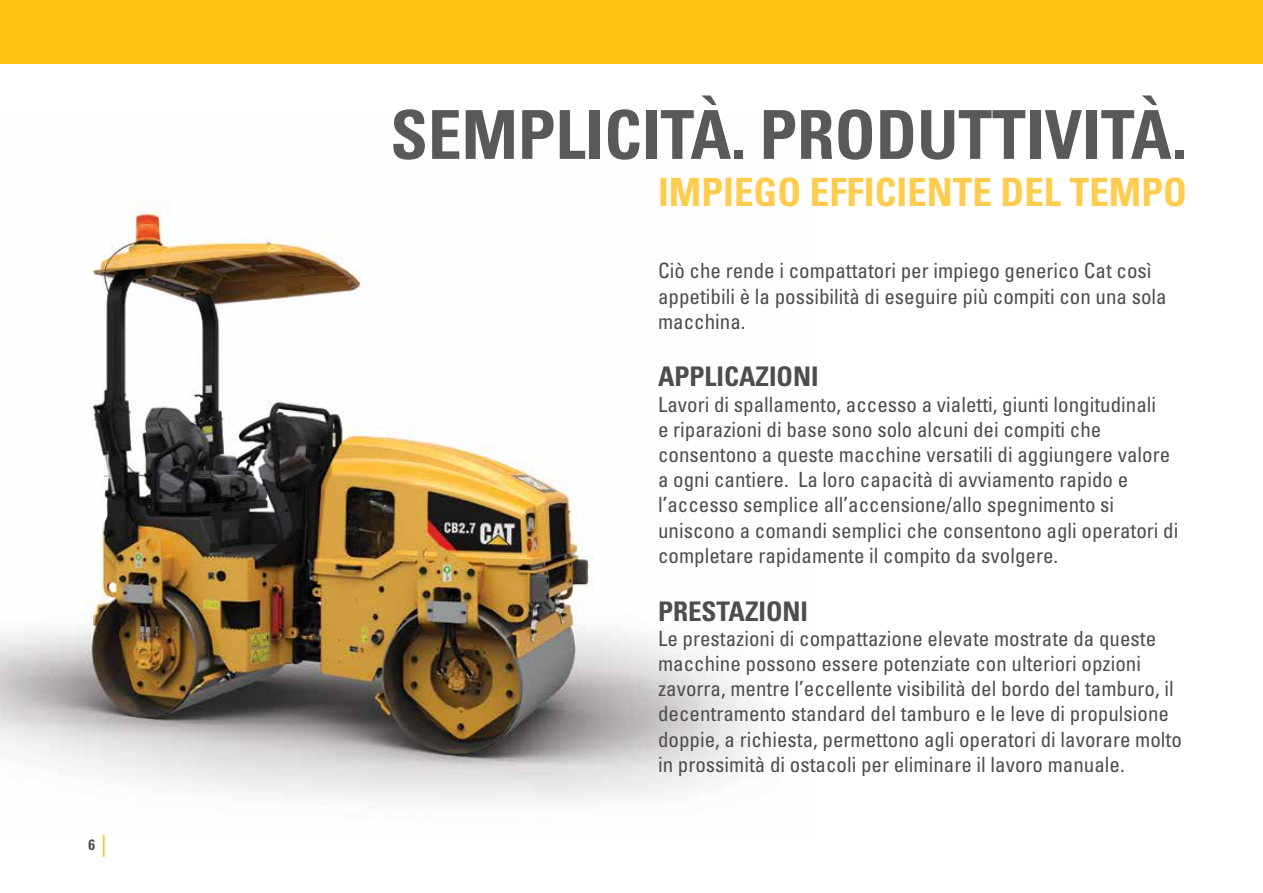
<style>
.page{position:relative;width:1263px;height:893px;background:#fff}
.page>*{position:absolute;margin:0;border:0;box-sizing:border-box;transform-origin:0 0}
.t1{font:700 condensed 67.5px "Univers LT Std";color:#58595b}
.t2{font:700 condensed 39px "Univers LT Std";color:#ffcc4e}
.t3{font:700 condensed 27px "Univers LT Std";color:#4d4d4f}
.t4{font:condensed 21px/25.2px "Univers LT Std";color:#4d4d4f}
.t5{font:700 condensed 15px "Univers LT Std";color:#4d4d4f}
</style>
<div class="page">
<img style="left:0;top:200px;width:759px;height:601px">
<div style="left:0;top:0;width:1263px;height:63px;background:#ffc20e"></div>
<hr style="left:103px;top:835px;width:2px;height:22px;background:#ffc20e">
<p class="t5" style="left:89px;top:835px;width:8px">6</p>
<h1 class="t1" style="left:390px;top:93px;width:798px">SEMPLICITÀ. PRODUTTIVITÀ.</h1>
<h2 class="t2" style="left:658px;top:168px;width:530px">IMPIEGO EFFICIENTE DEL TEMPO</h2>
<p class="t4" style="left:658px;top:258px;width:510px">Ciò che rende i compattatori per impiego generico Cat così appetibili è la possibilità di eseguire più compiti con una sola macchina.</p>
<p class="t3" style="left:658px;top:360px;width:162px">APPLICAZIONI</p>
<p class="t4" style="left:658px;top:391px;width:522px">Lavori di spallamento, accesso a vialetti, giunti longitudinali<br>e riparazioni di base sono solo alcuni dei compiti che consentono a queste macchine versatili di aggiungere valore a ogni cantiere. La loro capacità di avviamento rapido e l’accesso semplice all’accensione/allo spegnimento si uniscono a comandi semplici che consentono agli operatori di completare rapidamente il compito da svolgere.</p>
<p class="t3" style="left:658px;top:594px;width:151px">PRESTAZIONI</p>
<p class="t4" style="left:658px;top:625px;width:525px">Le prestazioni di compattazione elevate mostrate da queste macchine possono essere potenziate con ulteriori opzioni zavorra, mentre l’eccellente visibilità del bordo del tamburo, il decentramento standard del tamburo e le leve di propulsione doppie, a richiesta, permettono agli operatori di lavorare molto in prossimità di ostacoli per eliminare il lavoro manuale.</p>
</div>
